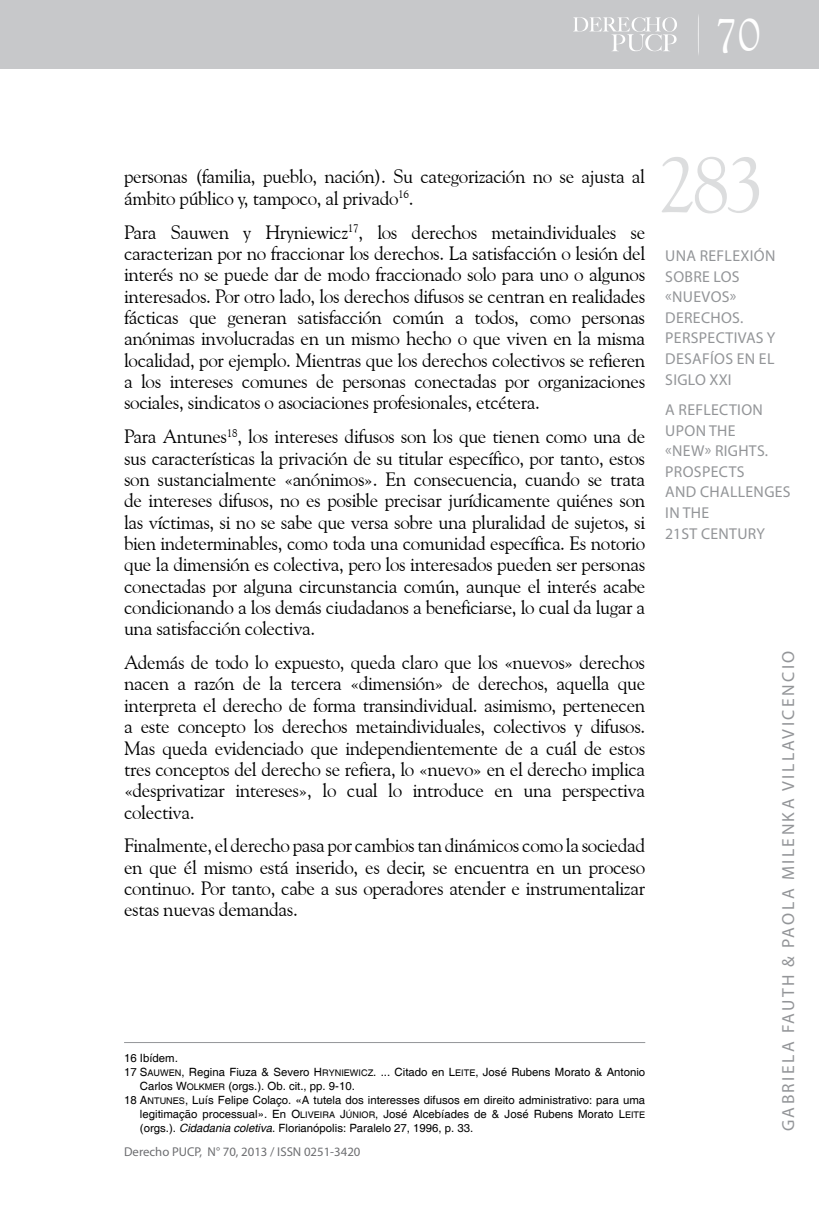
<style>
.page{position:relative;width:819px;height:1206px;background:#fff}
.page>*{position:absolute;margin:0;border:0;box-sizing:border-box;transform-origin:0 0}
.t1{font:78.75px "Goudy Old Style BT";color:#dcddde}
.t2{font:46.38px "Goudy Old Style BT";color:#fff}
.t3{font:19.25px/21.3px "Goudy Old Style BT";letter-spacing:-.02em;color:#000;text-align:justify}
.t4{font:17.5px "Myriad Pro";letter-spacing:.14em;color:#939598}
.t5{font:15.75px/20.7px "Myriad Pro";letter-spacing:.02em;color:#939598}
.t6{font:12.78px "Myriad Pro";color:#6d6e71}
.t7{font:11.38px "Helvetica";color:#000}
.s1{font-style:italic}
.s2{font-family:"Helvetica SC800"}
.s3{font-family:"Helvetica SC800";font-size:9.1px}
</style>
<div class="page">
<div style="left:0;top:0;width:819px;height:69px;background:#c7c8ca"></div>
<svg style="left:573px;top:17px;width:104px;height:34px"></svg>
<hr style="left:124px;top:1042px;width:521px;height:1px;background:#939598">
<h2 class="t2" style="left:714px;top:6px;width:47px">70</h2>
<p class="t3" style="left:124px;top:166px;width:522px">personas (familia, pueblo, nación). Su categorización no se ajusta al ámbito público y, tampoco, al privado<sup>16</sup>.</p>
<p class="t3" style="left:124px;top:221px;width:522px">Para Sauwen y Hryniewicz<sup>17</sup>, los derechos metaindividuales se caracterizan por no fraccionar los derechos. La satisfacción o lesión del interés no se puede dar de modo fraccionado solo para uno o algunos interesados. Por otro lado, los derechos difusos se centran en realidades fácticas que generan satisfacción común a todos, como personas anónimas involucradas en un mismo hecho o que viven en la misma localidad, por ejemplo. Mientras que los derechos colectivos se refieren a los intereses comunes de personas conectadas por organizaciones sociales, sindicatos o asociaciones profesionales, etcétera.</p>
<p class="t3" style="left:124px;top:425px;width:522px">Para Antunes<sup>18</sup>, los intereses difusos son los que tienen como una de sus características la privación de su titular específico, por tanto, estos son sustancialmente «anónimos». En consecuencia, cuando se trata de intereses difusos, no es posible precisar jurídicamente quiénes son las víctimas, si no se sabe que versa sobre una pluralidad de sujetos, si bien indeterminables, como toda una comunidad específica. Es notorio que la dimensión es colectiva, pero los interesados pueden ser personas conectadas por alguna circunstancia común, aunque el interés acabe condicionando a los demás ciudadanos a beneficiarse, lo cual da lugar a una satisfacción colectiva.</p>
<p class="t3" style="left:124px;top:651px;width:522px">Además de todo lo expuesto, queda claro que los «nuevos» derechos nacen a razón de la tercera «dimensión» de derechos, aquella que interpreta el derecho de forma transindividual. asimismo, pertenecen a este concepto los derechos metaindividuales, colectivos y difusos.<br>Mas queda evidenciado que independientemente de a cuál de estos tres conceptos del derecho se refiera, lo «nuevo» en el derecho implica «desprivatizar intereses», lo cual lo introduce en una perspectiva colectiva.</p>
<p class="t3" style="left:124px;top:834px;width:522px">Finalmente, el derecho pasa por cambios tan dinámicos como la sociedad en que él mismo está inserido, es decir, se encuentra en un proceso continuo. Por tanto, cabe a sus operadores atender e instrumentalizar estas nuevas demandas.</p>
<p class="t7" style="left:124px;top:1050px;width:55px">16 Ibídem<span class="s1">.</span></p>
<p class="t7" style="left:124px;top:1064px;width:522px">17 <span class="s2">S</span><span class="s3">AUWEN</span>, Regina Fiuza &amp; Severo <span class="s2">H</span> <span class="s3">RYNIEWICZ</span>. ... Citado en <span class="s2">L</span><span class="s3">EITE</span>, José Rubens Morato &amp; Antonio</p>
<p class="t7" style="left:140px;top:1078px;width:216px">Carlos <span class="s2">W</span><span class="s3">OLKMER</span> (orgs.). Ob. cit., pp. 9-10.</p>
<p class="t7" style="left:124px;top:1092px;width:522px">18 <span class="s2">A</span><span class="s3">NTUNES</span>, Luís Felipe Colaço. «A tutela dos interesses difusos em direito administrativo: para uma</p>
<p class="t7" style="left:140px;top:1106px;width:506px">legitimação processual». En <span class="s2">O</span><span class="s3">LIVEIRA</span> <span class="s2">J</span><span class="s3">ÚNIOR</span>, José Alcebíades de &amp; José Rubens Morato <span class="s2">L</span><span class="s3">EITE</span></p>
<p class="t7" style="left:140px;top:1120px;width:335px">(orgs.). <span class="s1">Cidadania coletiva</span>. Florianópolis: Paralelo 27, 1996, p. 33.</p>
<p class="t6" style="left:124px;top:1144px;width:160px">DERECHO PUCP, N° 70, 2013 / ISSN</p>
<p class="t6" style="left:304px;top:1144px;width:58px">0251-3420</p>
<h1 class="t1" style="left:657px;top:136px;width:109px">283</h1>
<p class="t5" style="left:665px;top:245px;width:112px">UNA REFLEXIÓN<br>SOBRE LOS «NUEVOS»<br>DERECHOS.<br>PERSPECTIVAS Y<br>DESAFÍOS EN EL<br>SIGLO XXI</p>
<p class="t5" style="left:665px;top:399px;width:127px">A REFLECTION<br>UPON THE<br>«NEW» RIGHTS.<br>PROSPECTS<br>AND CHALLENGES<br>IN THE<br>21ST CENTURY</p>
<p class="t4" style="left:777px;top:1131px;width:482px;rotate:-90deg">GABRIELA FAUTH &amp; PAOLA M ILENKA VILLAVICENCIO</p>
</div>
